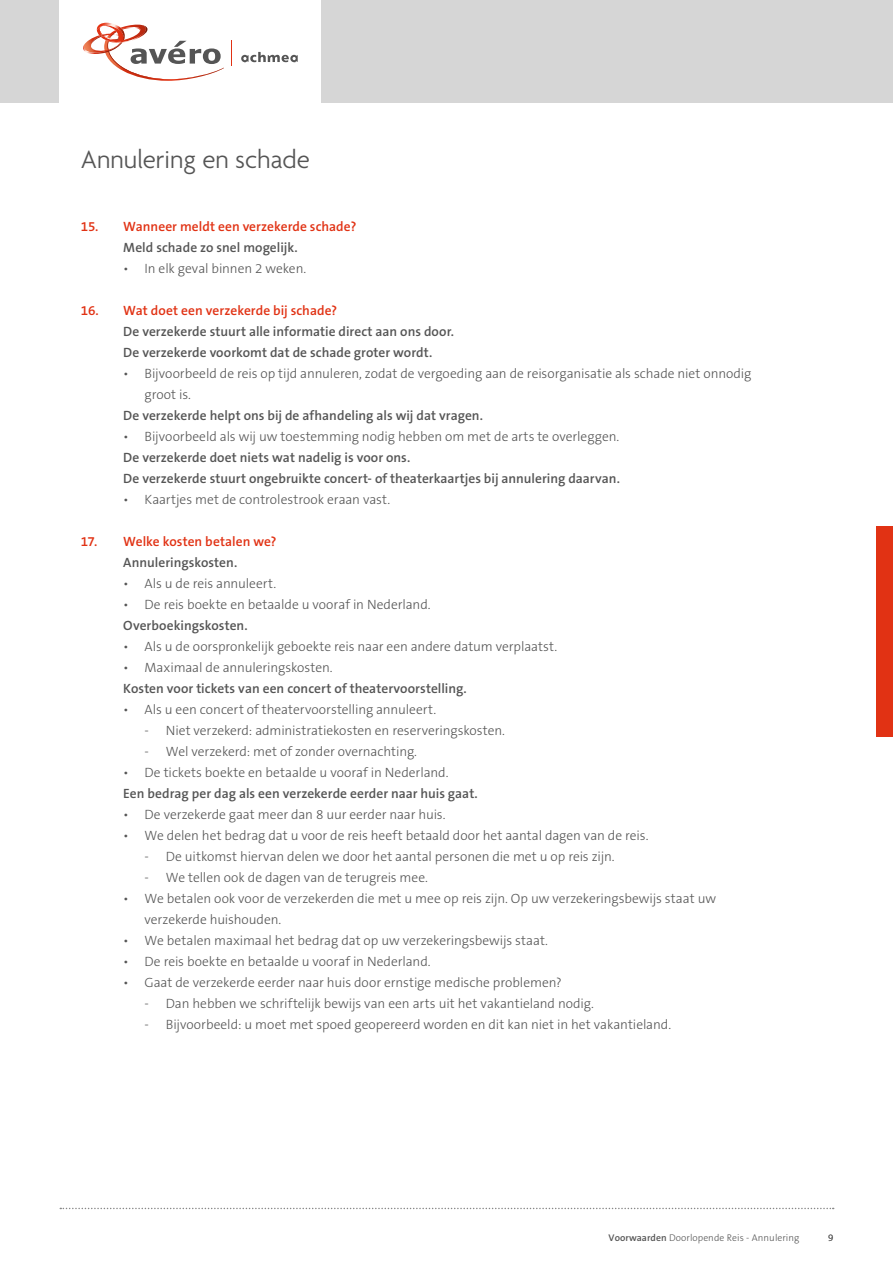
<style>
.page{position:relative;width:893px;height:1263px;background:#fff}
.page>*{position:absolute;margin:0;border:0;box-sizing:border-box;transform-origin:0 0}
.t1{font:300 27px "Agenda";color:#555}
.t2{font:300 13.5px/21px "The Sans B3";letter-spacing:-.005em;color:#555}
.t3{font:600 13.5px/21px "The Sans B6";letter-spacing:.005em;color:#555}
.t4{font:600 13.5px "The Sans B6";letter-spacing:.005em;color:#e13214}
.t5{font:300 9.75px "The Sans B3";letter-spacing:.005em;color:#555}
.s1{font-family:"The Sans B6";font-weight:600}
</style>
<div class="page">
<div style="left:0;top:0;width:893px;height:103px;background:#d6d6d6"></div>
<div style="left:60px;top:0;width:261px;height:103px;background:#fff"></div>
<svg style="left:241px;top:52px;width:57px;height:10px"></svg>
<svg style="left:83px;top:22px;width:141px;height:59px"></svg>
<svg style="left:231px;top:41px;width:1px;height:25px"></svg>
<svg style="left:60px;top:1208px;width:774px;height:1px"></svg>
<div style="left:876px;top:526px;width:17px;height:211px;background:#e13214"></div>
<h1 class="t1" style="left:81px;top:145px;width:231px">Annulering en schade</h1>
<p class="t4" style="left:81px;top:219px;width:277px">15. Wanneer meldt een verzekerde schade?</p>
<p class="t3" style="left:123px;top:238px;width:176px">Meld schade zo snel mogelijk.</p>
<p class="t2" style="left:123px;top:259px;width:184px">• In elk geval binnen 2 weken.</p>
<p class="t4" style="left:81px;top:303px;width:258px">16. Wat doet een verzekerde bij schade?</p>
<p class="t3" style="left:123px;top:322px;width:332px">De verzekerde stuurt alle informatie direct aan ons door.<br>De verzekerde voorkomt dat de schade groter wordt.</p>
<p class="t2" style="left:145px;top:364px;width:608px;text-indent:-21px">• Bijvoorbeeld de reis op tijd annuleren, zodat de vergoeding aan de reisorganisatie als schade niet onnodig groot is.</p>
<p class="t3" style="left:123px;top:406px;width:361px">De verzekerde helpt ons bij de afhandeling als wij dat vragen.</p>
<p class="t2" style="left:123px;top:427px;width:498px">• Bijvoorbeeld als wij uw toestemming nodig hebben om met de arts te overleggen.</p>
<p class="t3" style="left:123px;top:448px;width:498px">De verzekerde doet niets wat nadelig is voor ons.<br>De verzekerde stuurt ongebruikte concert- of theaterkaartjes bij annulering daarvan.</p>
<p class="t2" style="left:123px;top:490px;width:268px">• Kaartjes met de controlestrook eraan vast.</p>
<p class="t4" style="left:81px;top:534px;width:197px">17. Welke kosten betalen we?</p>
<p class="t3" style="left:123px;top:553px;width:115px">Annuleringskosten.</p>
<p class="t2" style="left:123px;top:574px;width:154px">• Als u de reis annuleert.</p>
<p class="t2" style="left:123px;top:595px;width:309px">• De reis boekte en betaalde u vooraf in Nederland.</p>
<p class="t3" style="left:123px;top:616px;width:126px">Overboekingskosten.</p>
<p class="t2" style="left:123px;top:637px;width:435px">• Als u de oorspronkelijk geboekte reis naar een andere datum verplaatst.</p>
<p class="t2" style="left:123px;top:658px;width:211px">• Maximaal de annuleringskosten.</p>
<p class="t3" style="left:123px;top:679px;width:345px">Kosten voor tickets van een concert of theatervoorstelling.</p>
<p class="t2" style="left:123px;top:700px;width:314px">• Als u een concert of theatervoorstelling annuleert.</p>
<p class="t2" style="left:145px;top:721px;width:362px">- Niet verzekerd: administratiekosten en reserveringskosten.</p>
<p class="t2" style="left:145px;top:742px;width:274px">- Wel verzekerd: met of zonder overnachting.</p>
<p class="t2" style="left:123px;top:763px;width:327px">• De tickets boekte en betaalde u vooraf in Nederland.</p>
<p class="t3" style="left:123px;top:784px;width:356px">Een bedrag per dag als een verzekerde eerder naar huis gaat.</p>
<p class="t2" style="left:123px;top:805px;width:324px">• De verzekerde gaat meer dan 8 uur eerder naar huis.</p>
<p class="t2" style="left:123px;top:826px;width:527px">• We delen het bedrag dat u voor de reis heeft betaald door het aantal dagen van de reis.</p>
<p class="t2" style="left:145px;top:847px;width:472px">- De uitkomst hiervan delen we door het aantal personen die met u op reis zijn.</p>
<p class="t2" style="left:145px;top:868px;width:285px">- We tellen ook de dagen van de terugreis mee.</p>
<p class="t2" style="left:145px;top:889px;width:573px;text-indent:-21px">• We betalen ook voor de verzekerden die met u mee op reis zijn. Op uw verzekeringsbewijs staat uw verzekerde huishouden.</p>
<p class="t2" style="left:123px;top:931px;width:426px">• We betalen maximaal het bedrag dat op uw verzekeringsbewijs staat.</p>
<p class="t2" style="left:123px;top:952px;width:309px">• De reis boekte en betaalde u vooraf in Nederland.</p>
<p class="t2" style="left:123px;top:973px;width:440px">• Gaat de verzekerde eerder naar huis door ernstige medische problemen?</p>
<p class="t2" style="left:145px;top:994px;width:451px">- Dan hebben we schriftelijk bewijs van een arts uit het vakantieland nodig.</p>
<p class="t2" style="left:145px;top:1015px;width:528px">- Bijvoorbeeld: u moet met spoed geopereerd worden en dit kan niet in het vakantieland.</p>
<p class="t5" style="left:609px;top:1233px;width:192px"><span class="s1">Voorwaarden</span> Doorlopende Reis - Annulering</p>
<p class="t5" style="left:828px;top:1233px;width:7px">9</p>
</div>
